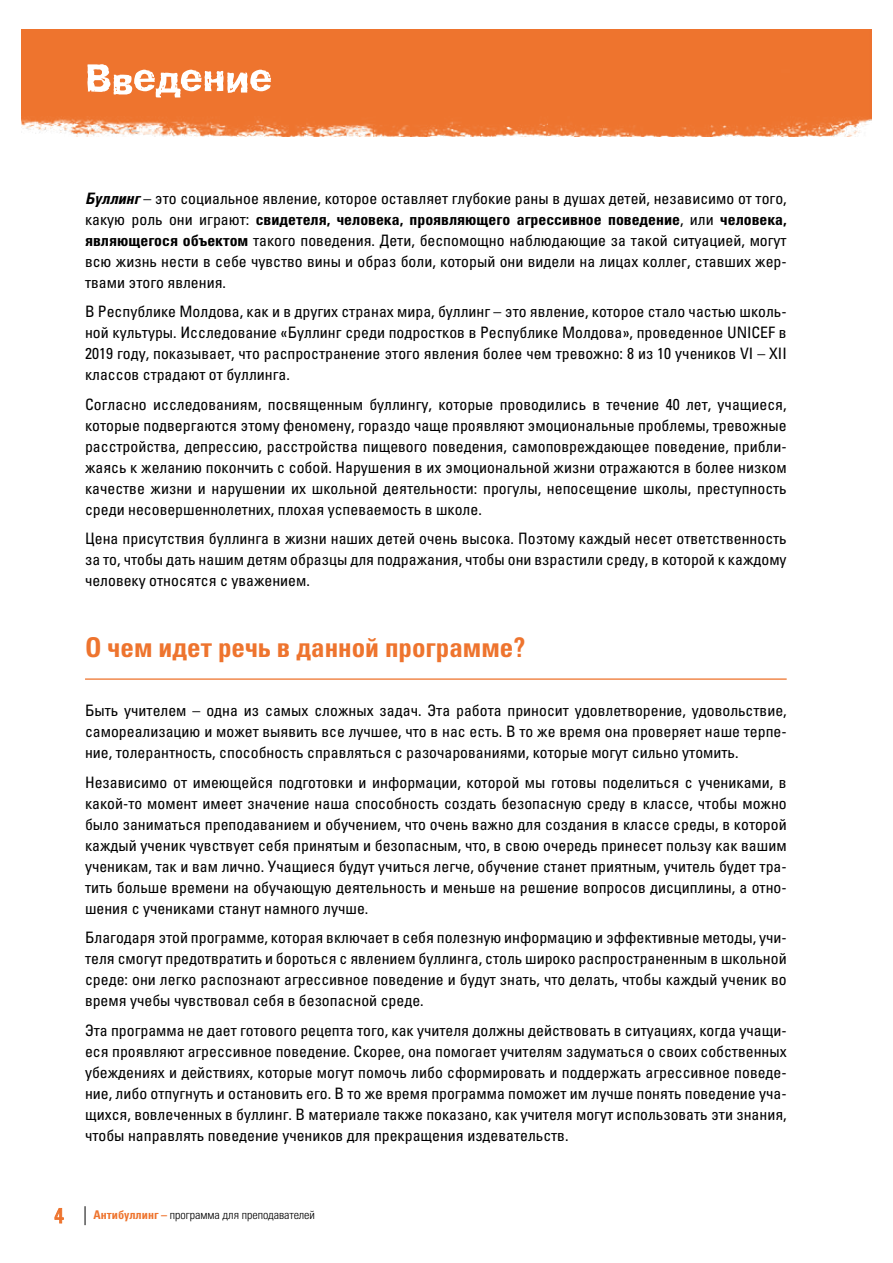
<style>
.page{position:relative;width:893px;height:1263px;background:#fff}
.page>*{position:absolute;margin:0;border:0;box-sizing:border-box;transform-origin:0 0}
.t1{font:45px "Crash CTT";color:#fff;scale:1.2 1}
.t2{font:27px "Univers LTCYR 67 Bold Cond";color:#ee742e}
.t3{font:condensed 21px "Univers LTCYR 57";color:#ee742e}
.t4{font:condensed 15.75px/21px "Univers LTCYR 57";color:#000;text-align:justify}
.t5{font:15.75px "Univers LTCYR 67 Bold Cond";color:#000}
.t6{font:12px "Univers LTCYR 47 Light Cond";color:#000}
.s1{font-family:"Univers LTCYR 67 Bold Cond Obl";font-stretch:normal}
.s2{font-family:"Univers LTCYR 57";font-stretch:condensed}
.s3{font-family:"Univers LTCYR 67 Bold Cond";font-stretch:normal}
.s4{font-family:"Univers LTCYR 67 Bold Cond";color:#ee742e}
</style>
<div class="page">
<svg style="left:54px;top:1208px;width:10px;height:16px"></svg>
<svg style="left:85px;top:1206px;width:1px;height:19px"></svg>
<img style="left:21px;top:30px;width:851px;height:106px">
<hr style="left:85px;top:678px;width:702px;height:2px;background:#ee742e">
<h1 class="t1" style="left:85px;top:57px;width:158px">Введение</h1>
<p class="t4" style="left:85px;top:187px;width:703px"><span class="s1">Буллинг</span> – это социальное явление, которое оставляет глубокие раны в душах детей, независимо от того,</p>
<p class="t5" style="left:85px;top:210px;width:703px"><span class="s2">какую роль они играют:</span> свидетеля, человека, проявляющего агрессивное поведение<span class="s2">, или</span> человека,</p>
<p class="t4" style="left:85px;top:229px;width:703px"><span class="s3">являющегося объектом</span> такого поведения. Дети, беспомощно наблюдающие за такой ситуацией, могут всю жизнь нести в себе чувство вины и образ боли, который они видели на лицах коллег, ставших жер&shy;твами этого явления.</p>
<p class="t4" style="left:85px;top:301px;width:703px">В Республике Молдова, как и в других странах мира, буллинг – это явление, которое стало частью школь&shy;ной культуры. Исследование «Буллинг среди подростков в Республике Молдова», проведенное UNICEF в 2019 году, показывает, что распространение этого явления более чем тревожно: 8 из 10 учеников VI – XII классов страдают от буллинга.</p>
<p class="t4" style="left:85px;top:393px;width:703px">Согласно исследованиям, посвященным буллингу, которые проводились в течение 40 лет, учащиеся, которые подвергаются этому феномену, гораздо чаще проявляют эмоциональные проблемы, тревожные расстройства, депрессию, расстройства пищевого поведения, самоповреждающее поведение, прибли&shy;жаясь к желанию покончить с собой. Нарушения в их эмоциональной жизни отражаются в более низком качестве жизни и нарушении их школьной деятельности: прогулы, непосещение школы, преступность среди несовершеннолетних, плохая успеваемость в школе.</p>
<p class="t4" style="left:85px;top:528px;width:703px">Цена присутствия буллинга в жизни наших детей очень высока. Поэтому каждый несет ответственность за то, чтобы дать нашим детям образцы для подражания, чтобы они взрастили среду, в которой к каждому человеку относятся с уважением.</p>
<h2 class="t2" style="left:85px;top:631px;width:442px">О чем идет речь в данной программе?</h2>
<p class="t4" style="left:85px;top:700px;width:703px">Быть учителем – одна из самых сложных задач. Эта работа приносит удовлетворение, удовольствие, самореализацию и может выявить все лучшее, что в нас есть. В то же время она проверяет наше терпе&shy;ние, толерантность, способность справляться с разочарованиями, которые могут сильно утомить.</p>
<p class="t4" style="left:85px;top:771px;width:703px">Независимо от имеющейся подготовки и информации, которой мы готовы поделиться с учениками, в какой-то момент имеет значение наша способность создать безопасную среду в классе, чтобы можно было заниматься преподаванием и обучением, что очень важно для создания в классе среды, в которой каждый ученик чувствует себя принятым и безопасным, что, в свою очередь принесет пользу как вашим ученикам, так и вам лично. Учащиеся будут учиться легче, обучение станет приятным, учитель будет тра&shy;тить больше времени на обучающую деятельность и меньше на решение вопросов дисциплины, а отно&shy;шения с учениками станут намного лучше.</p>
<p class="t4" style="left:85px;top:927px;width:703px">Благодаря этой программе, которая включает в себя полезную информацию и эффективные методы, учи&shy;теля смогут предотвратить и бороться с явлением буллинга, столь широко распространенным в школьной среде: они легко распознают агрессивное поведение и будут знать, что делать, чтобы каждый ученик во время учебы чувствовал себя в безопасной среде.</p>
<p class="t4" style="left:85px;top:1019px;width:703px">Эта программа не дает готового рецепта того, как учителя должны действовать в ситуациях, когда учащи&shy;еся проявляют агрессивное поведение. Скорее, она помогает учителям задуматься о своих собственных убеждениях и действиях, которые могут помочь либо сформировать и поддержать агрессивное поведе&shy;ние, либо отпугнуть и остановить его. В то же время программа поможет им лучше понять поведение уча&shy;щихся, вовлеченных в буллинг. В материале также показано, как учителя могут использовать эти знания, чтобы направлять поведение учеников для прекращения издевательств.</p>
<h3 class="t3" style="left:54px;top:1202px;width:11px">4</h3>
<p class="t6" style="left:94px;top:1206px;width:223px"><span class="s4">Антибуллинг –</span> программа для преподавателей</p>
</div>
